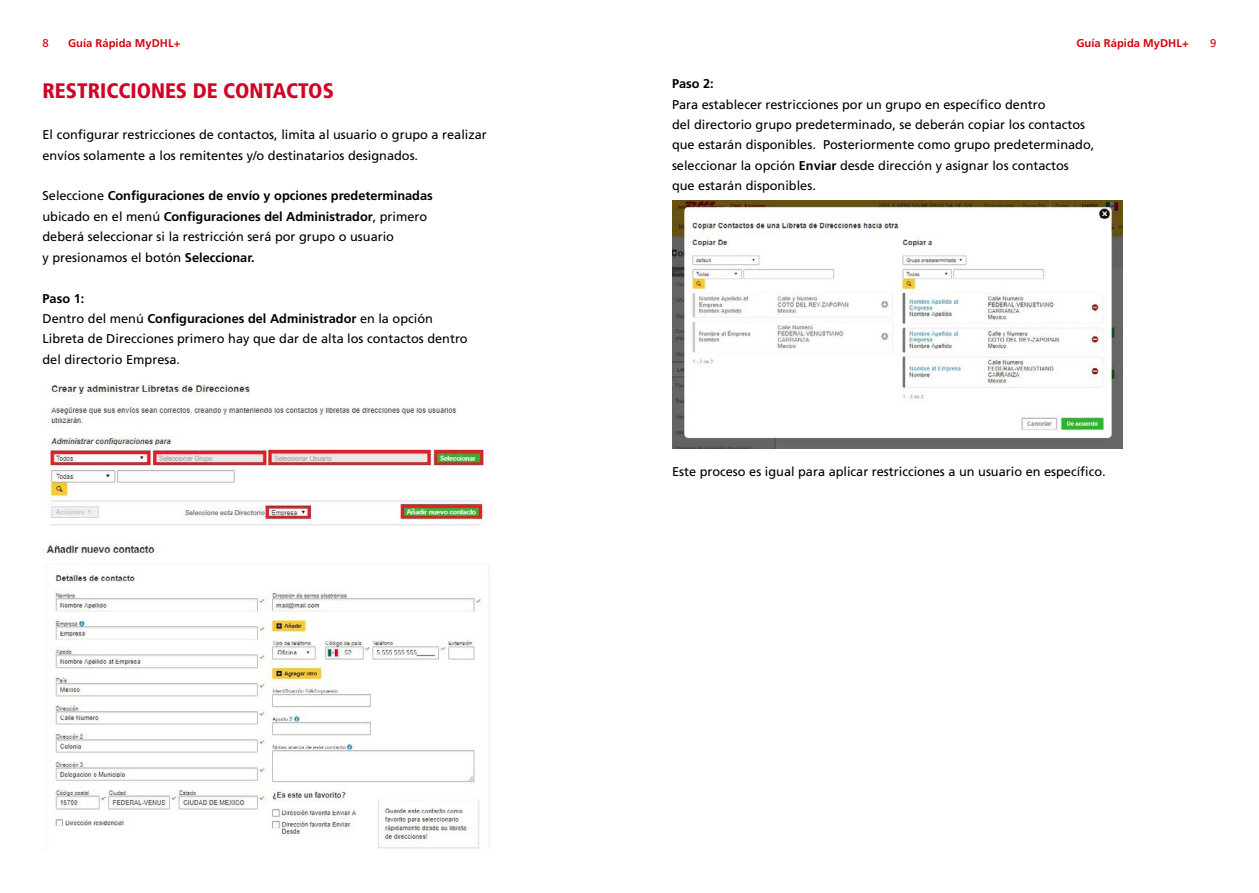
<style>
.page{position:relative;width:1259px;height:893px;background:#fff}
.page>*{position:absolute;margin:0;border:0;box-sizing:border-box;transform-origin:0 0}
.t1{font:900 condensed 21px "Frutiger LT Std";color:#d20328}
.t2{font:12.75px/20.4px "Frutiger LT Std";color:#000}
.t3{font:700 12.75px "Frutiger LT Std";color:#000}
.t4{font:700 11.25px "Frutiger LT Std";color:#d40511}
.t5{font:11.25px "Frutiger LT Std";color:#d40511}
.s1{font-weight:700}
</style>
<div class="page">
<img style="left:44px;top:384px;width:445px;height:141px">
<img style="left:46px;top:543px;width:443px;height:306px">
<img style="left:672px;top:200px;width:450px;height:248px">
<p class="t5" style="left:43px;top:37px;width:8px">8</p>
<p class="t4" style="left:68px;top:37px;width:114px">Guía Rápida MyDHL+</p>
<p class="t4" style="left:1076px;top:37px;width:114px">Guía Rápida MyDHL+</p>
<p class="t5" style="left:1210px;top:37px;width:8px">9</p>
<h1 class="t1" style="left:43px;top:79px;width:293px">RESTRICCIONES DE CONTACTOS</h1>
<p class="t2" style="left:43px;top:125px;width:446px">El configurar restricciones de contactos, limita al usuario o grupo a realizar envíos solamente a los remitentes y/o destinatarios designados.</p>
<p class="t2" style="left:43px;top:186px;width:392px">Seleccione <span class="s1">Configuraciones de envío y opciones predeterminadas </span>ubicado en el menú <span class="s1">Configuraciones del Administrador</span>, primero deberá seleccionar si la restricción será por grupo o usuario<br>y presionamos el botón <span class="s1">Seleccionar.</span></p>
<p class="t2" style="left:43px;top:288px;width:427px"><span class="s1">Paso 1:<br></span>Dentro del menú <span class="s1">Configuraciones del Administrador</span> en la opción Libreta de Direcciones primero hay que dar de alta los contactos dentro del directorio Empresa.</p>
<p class="t3" style="left:672px;top:76px;width:43px">Paso 2:</p>
<p class="t2" style="left:672px;top:94px;width:424px">Para establecer restricciones por un grupo en específico dentro<br>del directorio grupo predeterminado, se deberán copiar los contactos que estarán disponibles. Posteriormente como grupo predeterminado, seleccionar la opción <span class="s1">Enviar</span> desde dirección y asignar los contactos que estarán disponibles.</p>
<p class="t2" style="left:672px;top:461px;width:435px">Este proceso es igual para aplicar restricciones a un usuario en específico.</p>
</div>
